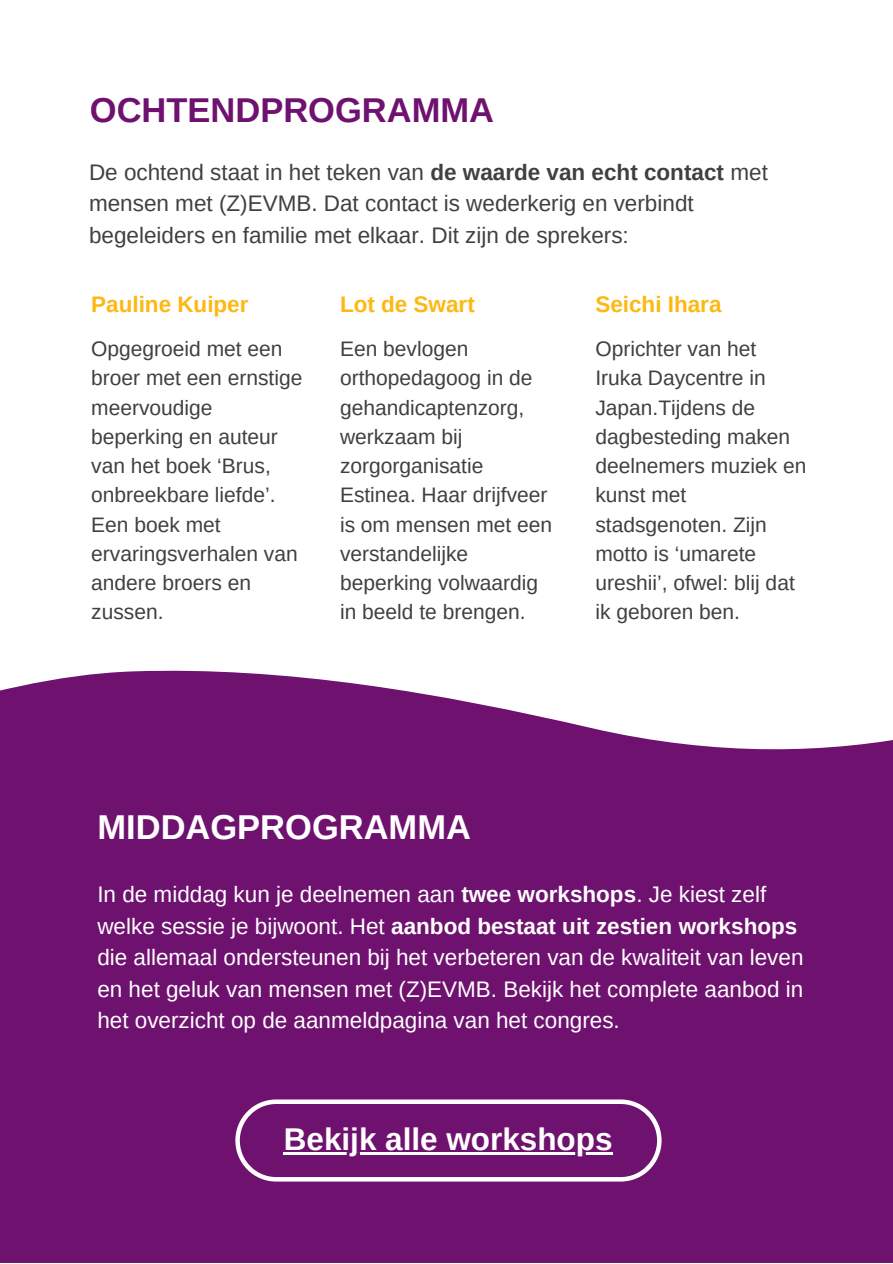
<style>
.page{position:relative;width:893px;height:1264px;background:#fff}
.page>*{position:absolute;margin:0;border:0;box-sizing:border-box;transform-origin:0 0}
.t1{font:700 34.5px "Arimo";color:#6f116f}
.t2{font:700 34.5px "Arimo";color:#fff}
.t3{font:700 31.5px "Arimo";color:#fff}
.t4{font:22.5px/31.5px "Arimo";color:#fff}
.t5{font:22.5px/31.5px "Arimo";color:#404040}
.t6{font:700 22.5px "Arimo";color:#fdb812}
.t7{font:21px/29.2px "Arimo";color:#404040}
.s1{font-weight:700}
</style>
<div class="page">
<div style="left:0;top:0;width:892px;height:1262px;background:#6f116f"></div>
<svg style="left:235px;top:1099px;width:426px;height:82px"></svg>
<div style="left:0;top:0;width:892px;height:750px;background:#fff"></div>
<hr style="left:284px;top:1152px;width:328px;height:2px;background:#fff">
<h1 class="t1" style="left:90px;top:91px;width:405px">OCHTENDPROGRAMMA</h1>
<p class="t5" style="left:89px;top:156px;width:680px">De ochtend staat in het teken van <span class="s1">de waarde van echt contact</span> met mensen met (Z)EVMB. Dat contact is wederkerig en verbindt begeleiders en familie met elkaar. Dit zijn de sprekers:</p>
<p class="t6" style="left:91px;top:292px;width:159px">Pauline Kuiper</p>
<p class="t7" style="left:91px;top:334px;width:212px">Opgegroeid met een broer met een ernstige meervoudige beperking en auteur van het boek ‘Brus, onbreekbare liefde’.<br>Een boek met ervaringsverhalen van andere broers en zussen.</p>
<p class="t6" style="left:340px;top:292px;width:136px">Lot de Swart</p>
<p class="t7" style="left:340px;top:334px;width:214px">Een bevlogen orthopedagoog in de gehandicaptenzorg, werkzaam bij zorgorganisatie<br>Estinea. Haar drijfveer is om mensen met een verstandelijke beperking volwaardig in beeld te brengen.</p>
<p class="t6" style="left:595px;top:292px;width:128px">Seichi Ihara</p>
<p class="t7" style="left:595px;top:334px;width:212px">Oprichter van het<br>Iruka Daycentre in<br>Japan.Tijdens de dagbesteding maken deelnemers muziek en kunst met stadsgenoten. Zijn motto is ‘umarete ureshii’, ofwel: blij dat ik geboren ben.</p>
<h1 class="t2" style="left:97px;top:808px;width:375px">MIDDAGPROGRAMMA</h1>
<p class="t4" style="left:97px;top:878px;width:707px">In de middag kun je deelnemen aan <span class="s1">twee workshops</span>. Je kiest zelf welke sessie je bijwoont. Het <span class="s1">aanbod bestaat uit zestien workshops </span>die allemaal ondersteunen bij het verbeteren van de kwaliteit van leven en het geluk van mensen met (Z)EVMB. Bekijk het complete aanbod in het overzicht op de aanmeldpagina van het congres.</p>
<h2 class="t3" style="left:284px;top:1121px;width:330px">Bekijk alle workshops</h2>
</div>
